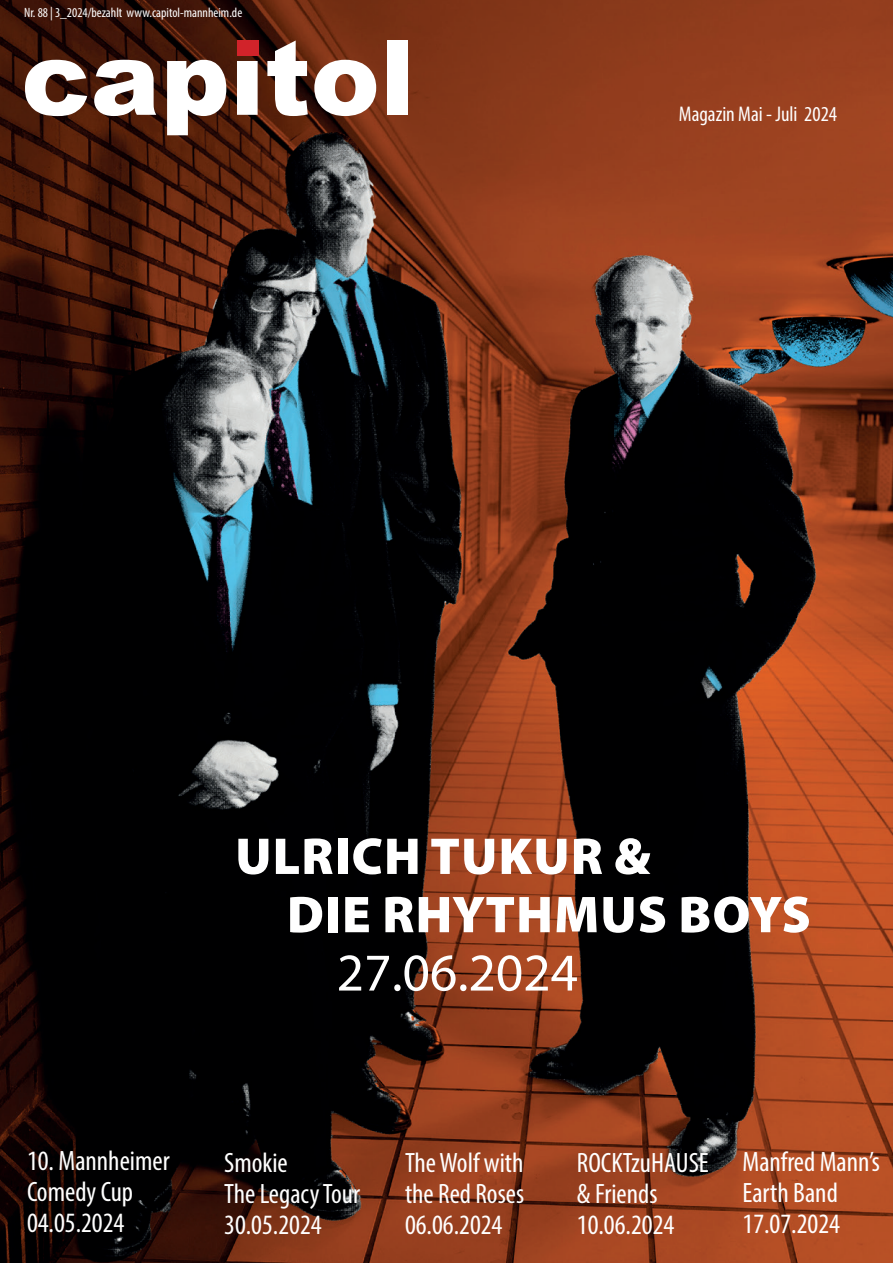
<style>
.page{position:relative;width:893px;height:1263px;background:#fff}
.page>*{position:absolute;margin:0;border:0;box-sizing:border-box;transform-origin:0 0}
.t1{font:900 103.8px "Arial";color:#fff}
.t2{font:53.4px "Myriad Pro";color:#fff}
.t3{font:900 52.2px/58.3px "Myriad Pro";letter-spacing:.02em;color:#fff}
.t4{font:condensed 28.05px/30.9px "Myriad Pro";color:#fff}
.t5{font:condensed 21.3px "Myriad Pro";color:#fff}
.t6{font:condensed 13.5px "Myriad Pro";color:#fff}
</style>
<div class="page">
<img style="left:0;top:0;width:893px;height:1263px">
<div style="left:237px;top:40px;width:22px;height:16px;background:#d1232a"></div>
<p class="t6" style="left:24px;top:4px;width:220px">Nr. 88 | 3_2024/bezahlt www.capitol-mannheim.de</p>
<h1 class="t1" style="left:21px;top:2px;width:395px">capitol</h1>
<p class="t5" style="left:679px;top:101px;width:160px">Magazin Mai - Juli 2024</p>
<h3 class="t3" style="left:287px;top:825px;width:525px;text-indent:-52px">ULRICH TUKUR &amp;<br>DIE RHYTHMUS BOYS</h3>
<h2 class="t2" style="left:337px;top:940px;width:243px">27.06.2024</h2>
<p class="t4" style="left:27px;top:1145px;width:144px">10. Mannheimer<br>Comedy Cup<br>04.05.2024</p>
<p class="t4" style="left:577px;top:1147px;width:133px">ROCKTzuHAUSE &amp; Friends<br>10.06.2024</p>
<p class="t4" style="left:742px;top:1146px;width:139px">Manfred Mann’s<br>Earth Band<br>17.07.2024</p>
<p class="t4" style="left:224px;top:1147px;width:137px">Smokie<br>The Legacy Tour<br>30.05.2024</p>
<p class="t4" style="left:405px;top:1147px;width:121px;text-align:justify">The Wolf with the Red Roses 06.06.2024</p>
</div>
